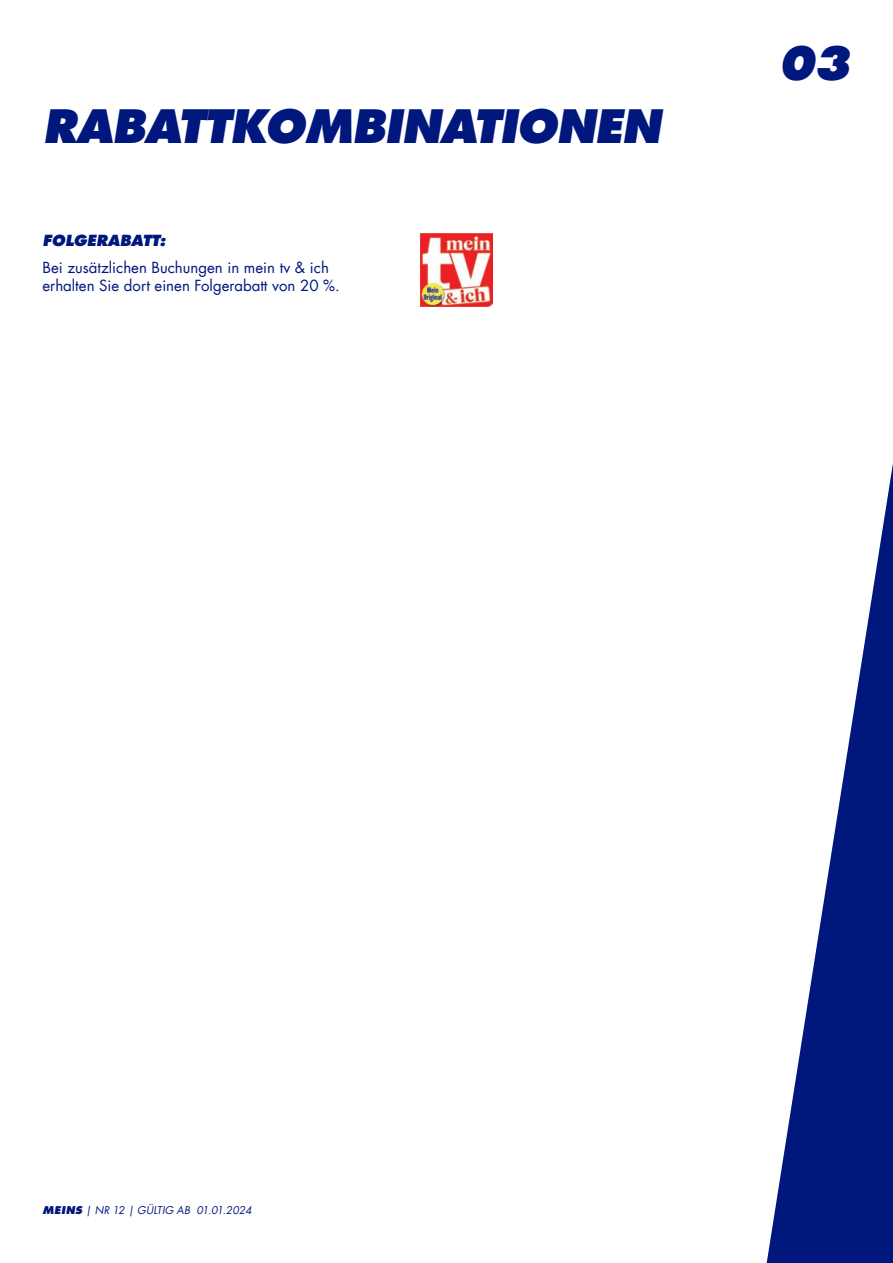
<style>
.page{position:relative;width:893px;height:1263px;background:#fff}
.page>*{position:absolute;margin:0;border:0;box-sizing:border-box;transform-origin:0 0}
.t1{font:italic 800 45px "Futura Com";letter-spacing:-.02em;color:#00177d}
.t2{font:15px/18px "Futura Com";color:#00177d}
.t3{font:italic 800 15px "Futura Com";color:#00177d}
.t4{font:italic 10.5px "Futura Com";color:#00177d}
.s1{font-weight:800}
</style>
<div class="page">
<svg style="left:767px;top:463px;width:126px;height:800px"></svg>
<img style="left:421px;top:234px;width:71px;height:72px">
<h1 class="t1" style="left:43px;top:96px;width:620px">RABATTKOMBINATIONEN</h1>
<p class="t3" style="left:43px;top:230px;width:125px">FOLGERABATT:</p>
<p class="t2" style="left:43px;top:258px;width:299px">Bei zusätzlichen Buchungen in mein tv &amp; ich erhalten Sie dort einen Folgerabatt von 20 %.</p>
<h1 class="t1" style="left:778px;top:32px;width:74px">03</h1>
<p class="t4" style="left:43px;top:1203px;width:211px"><span class="s1">MEINS</span> | NR 12 | GÜLTIG AB 01.01.2024</p>
</div>
